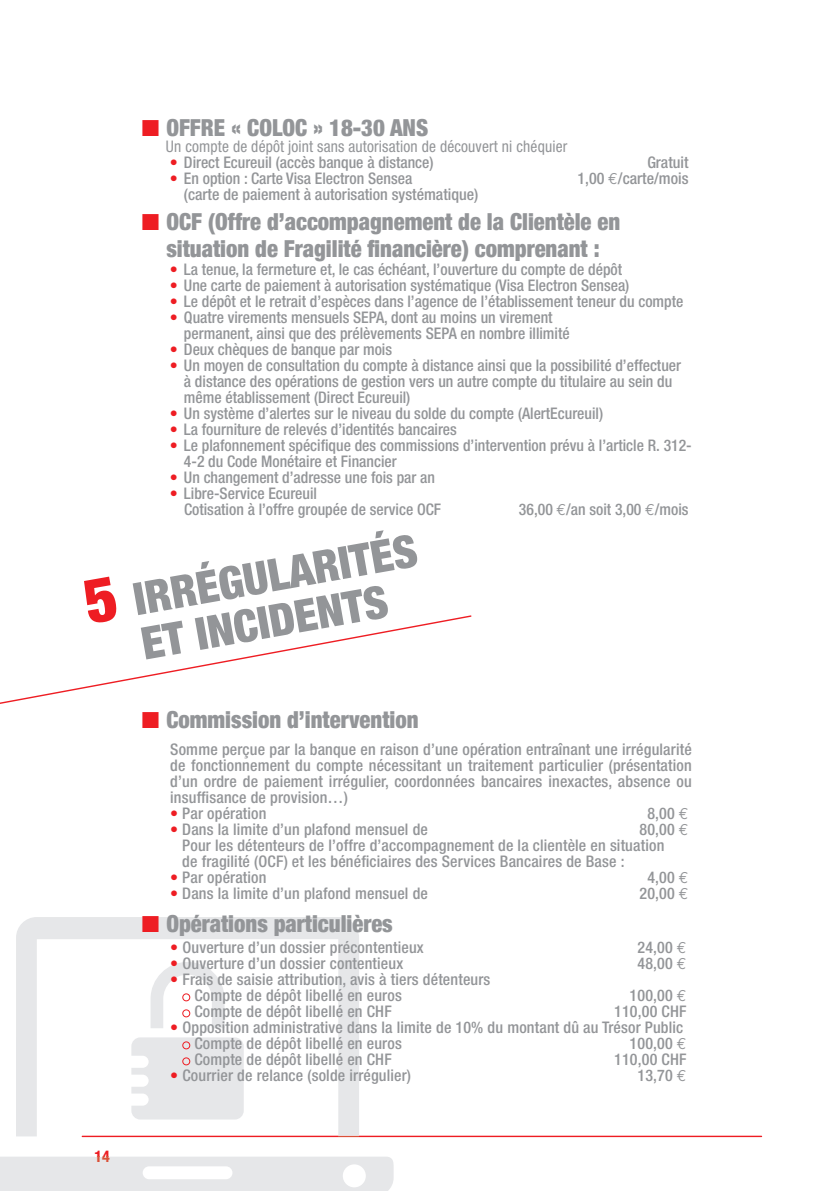
<style>
.page{position:relative;width:840px;height:1191px;background:#fff}
.page>*{position:absolute;margin:0;border:0;box-sizing:border-box;transform-origin:0 0}
.t1{font:900 condensed 45px/45px "Helvetica Neue LT Std";color:#939598;text-align:center}
.t2{font:900 condensed 23.4px/27px "Helvetica Neue";color:#939598;text-align:center}
.t3{font:500 condensed 16px/16px "Helvetica Neue LT Std";color:#939598}
.t4{font:condensed 16px "Helvetica Neue LT Std";letter-spacing:.01em;color:#939598}
.t5{font:700 condensed 16px "Helvetica Neue LT Std";color:#ee1d23}
.s1{color:#ee1d23}
.s2{font-family:"Euro Mono";font-weight:400;font-stretch:normal}
.s3{font-size:62px;color:#ee1d23}
</style>
<div class="page">
<hr style="left:82px;top:1135px;width:679px;height:2px;background:#ee1d23">
<svg style="left:16px;top:917px;width:343px;height:219px"></svg>
<svg style="left:338px;top:1135px;width:21px;height:1px"></svg>
<svg style="left:0;top:1157px;width:393px;height:34px;background:#e8e9eb"></svg>
<div style="left:95px;top:1156px;width:14px;height:6px;background:#e6e7e9"></div>
<svg style="left:131px;top:962px;width:112px;height:157px"></svg>
<svg style="left:0;top:615px;width:472px;height:89px"></svg>
<div style="left:182px;top:993px;width:8px;height:8px;border:1px solid #ee1d23;border-radius:50%"></div>
<div style="left:182px;top:1009px;width:8px;height:8px;border:1px solid #ee1d23;border-radius:50%"></div>
<div style="left:182px;top:1041px;width:8px;height:8px;border:1px solid #ee1d23;border-radius:50%"></div>
<div style="left:182px;top:1057px;width:8px;height:8px;border:1px solid #ee1d23;border-radius:50%"></div>
<h2 class="t2" style="left:142px;top:114px;width:288px"><span class="s1">■</span> OFFRE « COLOC » 18-30 ANS</h2>
<p class="t4" style="left:166px;top:141px;width:403px">Un compte de dépôt joint sans autorisation de découvert ni chéquier</p>
<p class="t3" style="left:170px;top:156px;width:265px"><span class="s1">•</span> Direct Ecureuil (accès banque à distance)</p>
<p class="t3" style="left:647px;top:156px;width:43px">Gratuit</p>
<p class="t3" style="left:170px;top:172px;width:244px"><span class="s1">•</span> En option : Carte Visa Electron Sensea</p>
<p class="t3" style="left:577px;top:172px;width:112px">1,00 <span class="s2">€</span>/carte/mois</p>
<p class="t3" style="left:184px;top:188px;width:296px">(carte de paiement à autorisation systématique)</p>
<h2 class="t2" style="left:142px;top:208px;width:479px"><span class="s1">■</span> OCF (Offre d’accompagnement de la Clientèle en situation de Fragilité financière) comprenant :</h2>
<p class="t3" style="left:170px;top:263px;width:453px"><span class="s1">•</span> La tenue, la fermeture et, le cas échéant, l’ouverture du compte de dépôt</p>
<p class="t3" style="left:170px;top:279px;width:460px"><span class="s1">•</span> Une carte de paiement à autorisation systématique (Visa Electron Sensea)</p>
<p class="t3" style="left:170px;top:295px;width:514px"><span class="s1">•</span> Le dépôt et le retrait d’espèces dans l’agence de l’établissement teneur du compte</p>
<p class="t3" style="left:184px;top:311px;width:387px;text-indent:-14px"><span class="s1">•</span> Quatre virements mensuels SEPA, dont au moins un virement permanent, ainsi que des prélèvements SEPA en nombre illimité</p>
<p class="t3" style="left:170px;top:343px;width:223px"><span class="s1">•</span> Deux chèques de banque par mois</p>
<p class="t3" style="left:184px;top:359px;width:498px;text-indent:-14px"><span class="s1">•</span> Un moyen de consultation du compte à distance ainsi que la possibilité d’effectuer à distance des opérations de gestion vers un autre compte du titulaire au sein du même établissement (Direct Ecureuil)</p>
<p class="t3" style="left:170px;top:407px;width:434px"><span class="s1">•</span> Un système d’alertes sur le niveau du solde du compte (AlertEcureuil)</p>
<p class="t3" style="left:170px;top:423px;width:288px"><span class="s1">•</span> La fourniture de relevés d’identités bancaires</p>
<p class="t3" style="left:184px;top:439px;width:509px;text-indent:-14px"><span class="s1">•</span> Le plafonnement spécifique des commissions d’intervention prévu à l’article R. 312-<br>4-2 du Code Monétaire et Financier</p>
<p class="t3" style="left:170px;top:471px;width:266px"><span class="s1">•</span> Un changement d’adresse une fois par an</p>
<p class="t3" style="left:184px;top:487px;width:258px;text-indent:-14px"><span class="s1">•</span> Libre-Service Ecureuil<br>Cotisation à l’offre groupée de service OCF</p>
<p class="t3" style="left:518px;top:503px;width:171px">36,00 <span class="s2">€</span>/an soit 3,00 <span class="s2">€</span>/mois</p>
<h1 class="t1" style="left:83px;top:590px;width:337px;rotate:-10deg"><span class="s3">5</span> IRRÉGULARITÉS<br>ET INCIDENTS</h1>
<p class="t5" style="left:94px;top:1151px;width:17px">14</p>
<h2 class="t2" style="left:142px;top:705px;width:278px"><span class="s1">■</span> Commission d’intervention</h2>
<p class="t3" style="left:170px;top:743px;width:522px;text-align:justify">Somme perçue par la banque en raison d’une opération entraînant une irrégularité de fonctionnement du compte nécessitant un traitement particulier (présentation d’un ordre de paiement irrégulier, coordonnées bancaires inexactes, absence ou insuffisance de provision…)</p>
<p class="t3" style="left:170px;top:807px;width:98px"><span class="s1">•</span> Par opération</p>
<p class="t3" style="left:647px;top:807px;width:43px">8,00 <span class="s2">€</span></p>
<p class="t3" style="left:170px;top:823px;width:259px"><span class="s1">•</span> Dans la limite d’un plafond mensuel de</p>
<p class="t3" style="left:182px;top:823px;width:507px;text-indent:457px">80,00 <span class="s2">€<br></span>Pour les détenteurs de l’offre d’accompagnement de la clientèle en situation<br>de fragilité (OCF) et les bénéficiaires des Services Bancaires de Base :</p>
<p class="t3" style="left:170px;top:871px;width:98px"><span class="s1">•</span> Par opération</p>
<p class="t3" style="left:647px;top:871px;width:43px">4,00 <span class="s2">€</span></p>
<p class="t3" style="left:170px;top:887px;width:259px"><span class="s1">•</span> Dans la limite d’un plafond mensuel de</p>
<p class="t3" style="left:639px;top:887px;width:50px">20,00 <span class="s2">€</span></p>
<h2 class="t2" style="left:142px;top:909px;width:252px"><span class="s1">■</span> Opérations particulières</h2>
<p class="t3" style="left:170px;top:941px;width:255px"><span class="s1">•</span> Ouverture d’un dossier précontentieux</p>
<p class="t3" style="left:637px;top:941px;width:50px">24,00 <span class="s2">€</span></p>
<p class="t3" style="left:170px;top:957px;width:234px"><span class="s1">•</span> Ouverture d’un dossier contentieux</p>
<p class="t3" style="left:637px;top:957px;width:50px">48,00 <span class="s2">€</span></p>
<p class="t3" style="left:194px;top:973px;width:297px;text-indent:-24px"><span class="s1">•</span> Frais de saisie attribution, avis à tiers détenteurs<br>Compte de dépôt libellé en euros</p>
<p class="t3" style="left:629px;top:989px;width:58px">100,00 <span class="s2">€</span></p>
<p class="t3" style="left:194px;top:1005px;width:199px">Compte de dépôt libellé en CHF</p>
<p class="t3" style="left:614px;top:1005px;width:74px">110,00 CHF</p>
<p class="t3" style="left:194px;top:1021px;width:490px;text-indent:-24px"><span class="s1">•</span> Opposition administrative dans la limite de 10% du montant dû au Trésor Public<br>Compte de dépôt libellé en euros</p>
<p class="t3" style="left:629px;top:1037px;width:58px">100,00 <span class="s2">€</span></p>
<p class="t3" style="left:194px;top:1053px;width:199px">Compte de dépôt libellé en CHF</p>
<p class="t3" style="left:614px;top:1053px;width:74px">110,00 CHF</p>
<p class="t3" style="left:170px;top:1069px;width:242px"><span class="s1">•</span> Courrier de relance (solde irrégulier)</p>
<p class="t3" style="left:637px;top:1069px;width:50px">13,70 <span class="s2">€</span></p>
</div>
